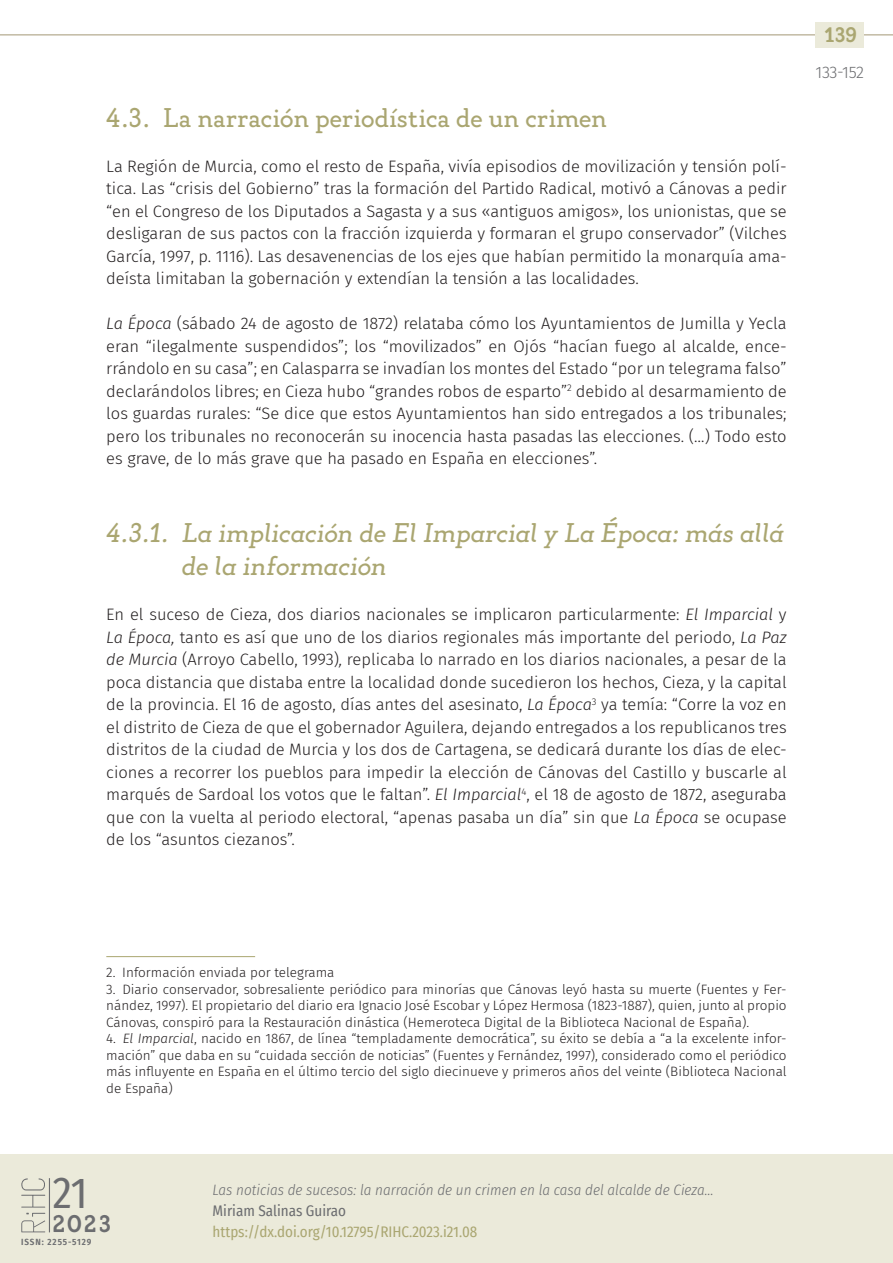
<style>
.page{position:relative;width:893px;height:1263px;background:#fff}
.page>*{position:absolute;margin:0;border:0;box-sizing:border-box;transform-origin:0 0}
.t1{font:43.2px "Fira Sans Condensed";color:#6c6d70}
._42_enunc_3{font:italic 27px/33px "Gambero";color:#aaa671}
._41_enunc_2{font:27px "Gambero";color:#aaa671}
.t2{font:600 24px "Gambero";color:#6c6d70}
.t3{font:600 21px "Gambero";color:#aaa671}
._00_bsc_tras{font:300 16.5px/22.5px "Fira Sans";color:#231f20;text-align:justify}
._00_bsc{font:300 16.5px/22.5px "Fira Sans";color:#231f20;text-align:justify}
.t4{font:300 16.5px "Fira Sans";letter-spacing:-.025em;color:#6c6d70}
.t5{font:italic 300 15px "Fira Sans Condensed";color:#6c6d70}
.t6{font:15px "Fira Sans Condensed";color:#aaa671}
.t7{font:15px "Fira Sans Condensed";color:#6c6d70}
.zzz_notas{font:300 13.5px/16.5px "Fira Sans";color:#231f20;text-align:justify}
.t8{font:600 9px "Fira Sans Condensed";letter-spacing:.1em;color:#6c6d70}
.s1{font-style:italic}
</style>
<div class="page">
<hr style="left:0;top:34px;width:893px;height:1px;background:#aea385">
<div style="left:816px;top:22px;width:48px;height:26px;background:#ebeada"></div>
<div style="left:0;top:1154px;width:893px;height:109px;background:#ebeada"></div>
<hr style="left:49px;top:1178px;width:1px;height:54px;background:#6c6d70">
<svg style="left:21px;top:1178px;width:24px;height:29px"></svg>
<svg style="left:21px;top:1213px;width:24px;height:19px"></svg>
<hr style="left:106px;top:956px;width:149px;height:1px;background:#aaa671">
<p class="_41_enunc_2" style="left:106px;top:101px;width:502px">4.3. La narración periodística de un crimen</p>
<p class="_00_bsc_tras" style="left:106px;top:154px;width:682px">La Región de Murcia, como el resto de España, vivía episodios de movilización y tensión polí&shy;tica. Las “crisis del Gobierno” tras la formación del Partido Radical, motivó a Cánovas a pedir “en el Congreso de los Diputados a Sagasta y a sus «antiguos amigos», los unionistas, que se desligaran de sus pactos con la fracción izquierda y formaran el grupo conservador” (Vilches García, 1997, p. 1116). Las desavenencias de los ejes que habían permitido la monarquía ama&shy;deísta limitaban la gobernación y extendían la tensión a las localidades.</p>
<p class="_00_bsc" style="left:106px;top:312px;width:682px"><span class="s1">La Época</span> (sábado 24 de agosto de 1872) relataba cómo los Ayuntamientos de Jumilla y Yecla eran “ilegalmente suspendidos”; los “movilizados” en Ojós “hacían fuego al alcalde, ence&shy;rrándolo en su casa”; en Calasparra se invadían los montes del Estado “por un telegrama falso” declarándolos libres; en Cieza hubo “grandes robos de esparto”<sup>2</sup> debido al desarmamiento de los guardas rurales: “Se dice que estos Ayuntamientos han sido entregados a los tribunales; pero los tribunales no reconocerán su inocencia hasta pasadas las elecciones. (…) Todo esto es grave, de lo más grave que ha pasado en España en elecciones”.</p>
<p class="_42_enunc_3" style="left:182px;top:517px;width:603px;text-indent:-76px">4.3.1. La implicación de El Imparcial y La Época: más allá de la información</p>
<p class="_00_bsc_tras" style="left:106px;top:603px;width:682px">En el suceso de Cieza, dos diarios nacionales se implicaron particularmente: <span class="s1">El Imparcial</span> y <span class="s1">La Época,</span> tanto es así que uno de los diarios regionales más importante del periodo, <span class="s1">La Paz de Murcia</span> (Arroyo Cabello, 1993)<span class="s1">,</span> replicaba lo narrado en los diarios nacionales, a pesar de la poca distancia que distaba entre la localidad donde sucedieron los hechos, Cieza, y la capital de la provincia. El 16 de agosto, días antes del asesinato, <span class="s1">La Época</span><sup>3</sup> ya temía: “Corre la voz en el distrito de Cieza de que el gobernador Aguilera, dejando entregados a los republicanos tres distritos de la ciudad de Murcia y los dos de Cartagena, se dedicará durante los días de elec&shy;ciones a recorrer los pueblos para impedir la elección de Cánovas del Castillo y buscarle al marqués de Sardoal los votos que le faltan”. <span class="s1">El Imparcial</span><sup>4</sup>, el 18 de agosto de 1872, aseguraba que con la vuelta al periodo electoral, “apenas pasaba un día” sin que <span class="s1">La Época</span> se ocupase de los “asuntos ciezanos”.</p>
<p class="t3" style="left:825px;top:22px;width:33px">139</p>
<p class="t4" style="left:816px;top:60px;width:50px">133-152</p>
<p class="zzz_notas" style="left:106px;top:964px;width:230px">2. Información enviada por telegrama</p>
<p class="zzz_notas" style="left:106px;top:981px;width:682px">3. Diario conservador, sobresaliente periódico para minorías que Cánovas leyó hasta su muerte (Fuentes y Fer&shy;nández, 1997). El propietario del diario era Ignacio José Escobar y López Hermosa (1823-1887), quien, junto al propio Cánovas, conspiró para la Restauración dinástica (Hemeroteca Digital de la Biblioteca Nacional de España).</p>
<p class="zzz_notas" style="left:106px;top:1030px;width:682px">4. <span class="s1">El Imparcial</span>, nacido en 1867, de línea “templadamente democrática”, su éxito se debía a “a la excelente infor&shy;mación” que daba en su “cuidada sección de noticias” (Fuentes y Fernández, 1997), considerado como el periódico más influyente en España en el último tercio del siglo diecinueve y primeros años del veinte (Biblioteca Nacional de España)</p>
<h1 class="t1" style="left:53px;top:1160px;width:36px">21</h1>
<h3 class="t2" style="left:53px;top:1209px;width:60px">2023</h3>
<p class="t8" style="left:21px;top:1234px;width:71px">ISSN: 2255-5129</p>
<p class="t5" style="left:213px;top:1179px;width:503px">Las noticias de sucesos: la narración de un crimen en la casa del alcalde de Cieza…</p>
<p class="t7" style="left:213px;top:1199px;width:135px">Miriam Salinas Guirao</p>
<p class="t6" style="left:213px;top:1220px;width:266px">https://dx.doi.org/10.12795/RIHC.2023.i21.08</p>
</div>
